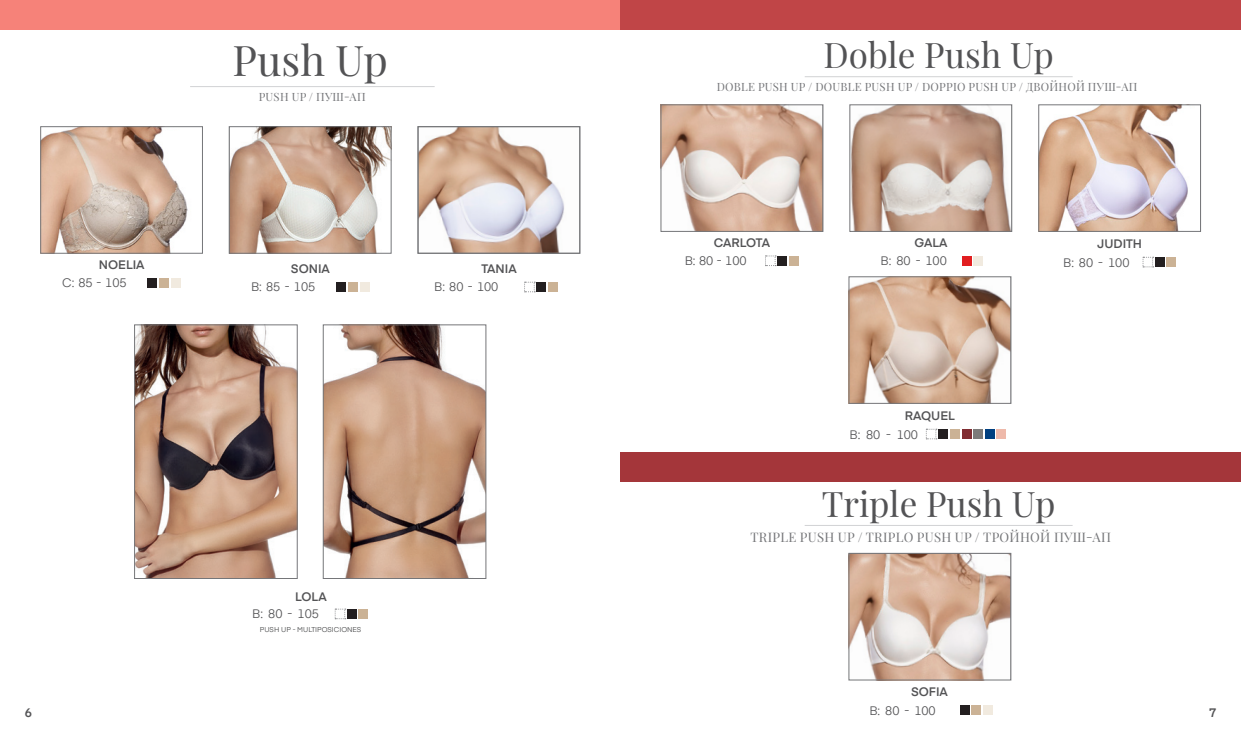
<style>
.page{position:relative;width:1241px;height:745px;background:#fff}
.page>*{position:absolute;margin:0;border:0;box-sizing:border-box;transform-origin:0 0}
.t1{font:42px "Playfair Display";color:#535355}
.t2{font:35px "Playfair Display";color:#535355}
.TITULO_PEQUEÑO{font:13.12px "Playfair Display";letter-spacing:.02em;color:#757679}
.copa{font:12.25px "Eina 02";color:#535355}
.names{font:600 12.25px "Eina 03";color:#535355}
.names-2{font:600 12.25px "Eina 03";letter-spacing:-.025em;color:#535355}
.TITULO_PEQUEÑO-2{font:11.38px "Playfair Display";letter-spacing:.02em;color:#757679}
.t3{font:7px "Eina 01";color:#414243}
</style>
<div class="page">
<hr style="left:190px;top:86px;width:244px;height:1px;background:#d1d2d4">
<div style="left:147px;top:277px;width:10px;height:10px;background:#231f20"></div>
<div style="left:159px;top:277px;width:10px;height:10px;background:#cbb295"></div>
<div style="left:171px;top:277px;width:10px;height:10px;background:#f1eadf"></div>
<img style="left:42px;top:128px;width:146px;height:123px">
<div style="left:40px;top:126px;width:163px;height:127px;border:1px solid #757679"></div>
<div style="left:336px;top:281px;width:9px;height:10px;background:#231f20"></div>
<div style="left:348px;top:281px;width:9px;height:10px;background:#cbb295"></div>
<img style="left:231px;top:128px;width:158px;height:123px">
<div style="left:229px;top:126px;width:162px;height:127px;border:1px solid #757679"></div>
<div style="left:360px;top:281px;width:9px;height:10px;background:#f1eadf"></div>
<svg style="left:334px;top:608px;width:12px;height:11px"></svg>
<div style="left:347px;top:608px;width:10px;height:10px;background:#231f20"></div>
<div style="left:358px;top:608px;width:10px;height:10px;background:#cbb295"></div>
<svg style="left:134px;top:324px;width:164px;height:255px;background:#a98978"></svg>
<div style="left:0;top:0;width:1034px;height:30px;background:#f68279"></div>
<div style="left:620px;top:0;width:620px;height:30px;background:#c04547"></div>
<hr style="left:804px;top:76px;width:268px;height:1px;background:#d1d2d4">
<div style="left:777px;top:256px;width:10px;height:9px;background:#231f20"></div>
<div style="left:789px;top:256px;width:10px;height:9px;background:#cbb295"></div>
<div style="left:961px;top:256px;width:10px;height:9px;background:#e11e20"></div>
<div style="left:973px;top:256px;width:9px;height:9px;background:#f1eadf"></div>
<svg style="left:1142px;top:257px;width:11px;height:10px"></svg>
<div style="left:1154px;top:257px;width:10px;height:10px;background:#231f20"></div>
<div style="left:1166px;top:257px;width:9px;height:10px;background:#cbb295"></div>
<svg style="left:925px;top:428px;width:11px;height:11px"></svg>
<div style="left:938px;top:429px;width:9px;height:9px;background:#231f20"></div>
<div style="left:949px;top:429px;width:10px;height:9px;background:#cbb295"></div>
<img style="left:662px;top:106px;width:159px;height:124px">
<div style="left:660px;top:104px;width:163px;height:128px;border:1px solid #757679"></div>
<img style="left:851px;top:106px;width:158px;height:124px">
<div style="left:849px;top:104px;width:162px;height:128px;border:1px solid #757679"></div>
<img style="left:1040px;top:106px;width:148px;height:124px">
<div style="left:1038px;top:104px;width:162px;height:128px;border:1px solid #757679"></div>
<img style="left:850px;top:278px;width:159px;height:123px">
<div style="left:848px;top:276px;width:163px;height:127px;border:1px solid #757679"></div>
<svg style="left:765px;top:255px;width:11px;height:11px"></svg>
<div style="left:961px;top:429px;width:10px;height:9px;background:#802d32"></div>
<div style="left:973px;top:429px;width:9px;height:9px;background:#7c7b7a"></div>
<div style="left:984px;top:429px;width:10px;height:9px;background:#014080"></div>
<div style="left:996px;top:429px;width:9px;height:9px;background:#eeb9aa"></div>
<div style="left:620px;top:451px;width:620px;height:30px;background:#a4363a"></div>
<svg style="left:850px;top:554px;width:158px;height:124px"></svg>
<div style="left:848px;top:552px;width:162px;height:128px;border:1px solid #757679"></div>
<div style="left:959px;top:704px;width:10px;height:10px;background:#231f20"></div>
<div style="left:971px;top:704px;width:9px;height:10px;background:#cbb295"></div>
<div style="left:982px;top:704px;width:10px;height:10px;background:#f1eadf"></div>
<hr style="left:804px;top:524px;width:268px;height:1px;background:#d1d2d4">
<img style="left:420px;top:129px;width:144px;height:122px">
<div style="left:417px;top:126px;width:163px;height:127px;border:1px solid #757679"></div>
<div style="left:536px;top:282px;width:10px;height:9px;background:#231f20"></div>
<div style="left:548px;top:282px;width:10px;height:9px;background:#cbb295"></div>
<svg style="left:524px;top:281px;width:11px;height:11px"></svg>
<svg style="left:322px;top:324px;width:164px;height:255px"></svg>
<p class="names" style="left:99px;top:255px;width:47px">NOELIA</p>
<p class="copa" style="left:62px;top:273px;width:66px">C: 85 - 105</p>
<p class="t1" style="left:232px;top:27px;width:157px">Push Up</p>
<p class="TITULO_PEQUEÑO-2" style="left:259px;top:88px;width:108px">PUSH UP / ПУШ-АП</p>
<p class="names" style="left:291px;top:259px;width:41px">SONIA</p>
<p class="copa" style="left:251px;top:277px;width:66px">B: 85 - 105</p>
<p class="names" style="left:481px;top:259px;width:37px">TANIA</p>
<p class="copa" style="left:434px;top:277px;width:66px">B: 80 - 100</p>
<p class="names" style="left:25px;top:703px;width:9px">6</p>
<p class="names" style="left:295px;top:587px;width:33px">LOLA</p>
<p class="copa" style="left:252px;top:604px;width:68px">B: 80 - 105</p>
<p class="t3" style="left:260px;top:624px;width:103px">PUSH UP - MULTIPOSICIONES</p>
<p class="t2" style="left:823px;top:27px;width:232px">Doble Push Up</p>
<p class="TITULO_PEQUEÑO-2" style="left:716px;top:78px;width:422px">DOBLE PUSH UP / DOUBLE PUSH UP / DOPPIO PUSH UP / ДВОЙНОЙ ПУШ-АП</p>
<p class="names-2" style="left:713px;top:233px;width:58px">CARLOTA</p>
<p class="copa" style="left:684px;top:252px;width:64px">B: 80 - 100</p>
<p class="names" style="left:914px;top:233px;width:34px">GALA</p>
<p class="copa" style="left:880px;top:252px;width:68px">B: 80 - 100</p>
<p class="names" style="left:904px;top:406px;width:51px">RAQUEL</p>
<p class="copa" style="left:849px;top:425px;width:70px">B: 80 - 100</p>
<p class="names" style="left:1096px;top:235px;width:46px">JUDITH</p>
<p class="copa" style="left:1062px;top:253px;width:68px">B: 80 - 100</p>
<p class="t2" style="left:821px;top:476px;width:235px">Triple Push Up</p>
<p class="TITULO_PEQUEÑO" style="left:750px;top:526px;width:362px">TRIPLE PUSH UP / TRIPLO PUSH UP / ТРОЙНОЙ ПУШ-АП</p>
<p class="names" style="left:910px;top:682px;width:38px">SOFIA</p>
<p class="copa" style="left:869px;top:700px;width:68px">B: 80 - 100</p>
<p class="names" style="left:1208px;top:703px;width:9px">7</p>
</div>
